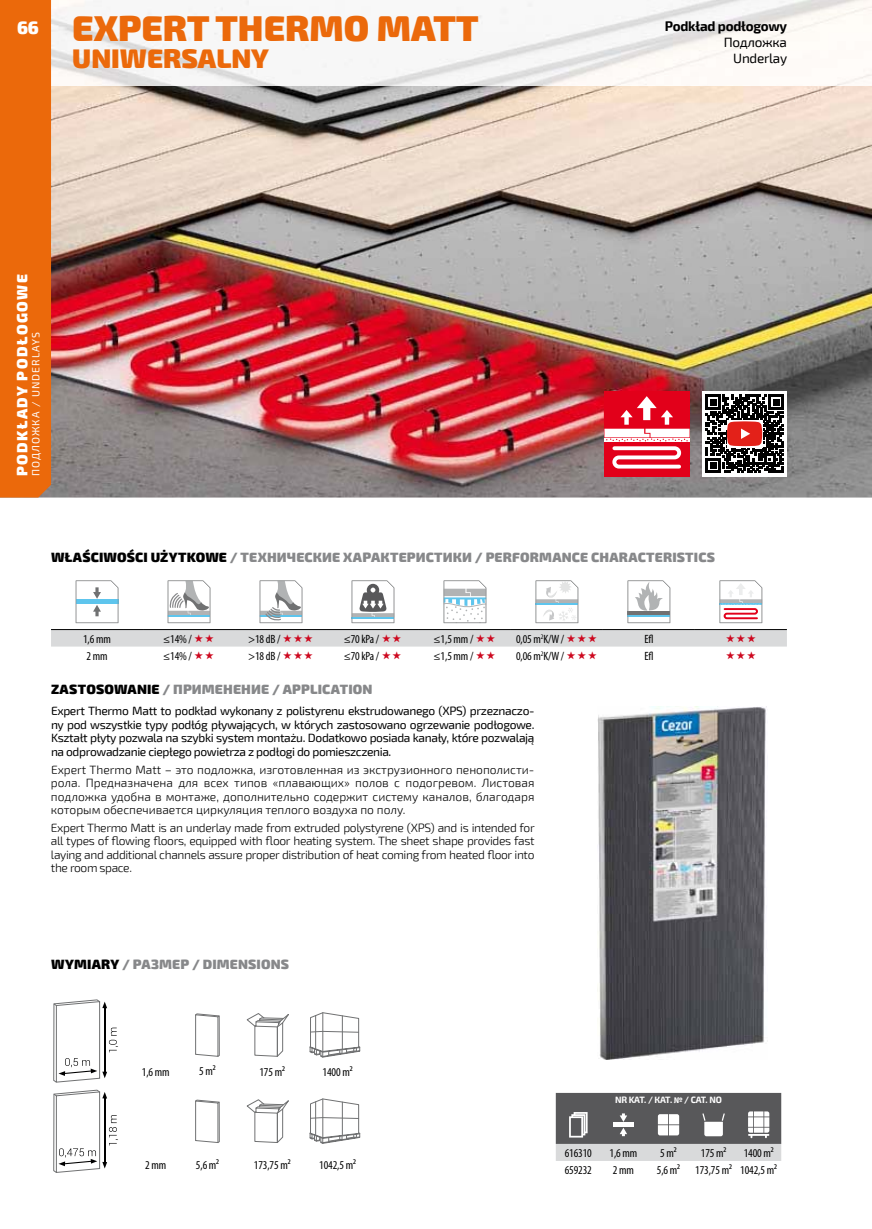
<style>
.page{position:relative;width:872px;height:1229px;background:#fff}
.page>*{position:absolute;margin:0;border:0;box-sizing:border-box;transform-origin:0 0}
.t1{font:900 36px "Exo 2";color:#eb690b}
.t2{font:900 27px "Exo 2";color:#eb690b}
.t3{font:900 18px "Exo 2";color:#fff}
.t4{font:900 15px "Exo 2";letter-spacing:.1em;color:#fff}
.t5{font:900 13.5px "Exo 2";letter-spacing:.01em;color:#87888a}
.t6{font:700 13.5px "Exo 2";letter-spacing:-.02em;color:#000}
.t7{font:13.5px/16.2px "Exo 2";letter-spacing:-.02em;color:#000;text-align:right}
.t8{font:300 12px/13.5px "Exo 2";letter-spacing:-.03em;color:#000;text-align:justify}
.t9{font:12px/13.5px "Exo 2";letter-spacing:-.03em;color:#000;text-align:justify}
.t10{font:condensed 12px "Myriad Pro";letter-spacing:-.01em;color:#000}
.t11{font:10.5px "Exo 2";letter-spacing:.1em;color:#fff}
.t12{font:700 9px "Exo 2";letter-spacing:-.02em;color:#fff}
.s1{color:#000}
.s2{font-family:"Source Sans Pro"}
</style>
<div class="page">
<img style="left:51px;top:85px;width:821px;height:412px">
<svg style="left:53px;top:999px;width:65px;height:84px"></svg>
<hr style="left:104px;top:1007px;width:1px;height:65px;background:#000">
<img style="left:597px;top:706px;width:170px;height:353px">
<svg style="left:309px;top:1012px;width:51px;height:45px"></svg>
<svg style="left:309px;top:1098px;width:51px;height:46px"></svg>
<svg style="left:246px;top:1013px;width:43px;height:44px"></svg>
<svg style="left:246px;top:1099px;width:43px;height:44px"></svg>
<svg style="left:195px;top:1013px;width:25px;height:44px"></svg>
<svg style="left:195px;top:1099px;width:25px;height:44px"></svg>
<svg style="left:53px;top:1089px;width:65px;height:84px"></svg>
<hr style="left:104px;top:1097px;width:1px;height:66px;background:#000">
<div style="left:702px;top:391px;width:85px;height:85px;background:#fff"></div>
<svg style="left:705px;top:395px;width:78px;height:78px"></svg>
<div style="left:604px;top:391px;width:85px;height:85px;background:#e2001a"></div>
<svg style="left:604px;top:396px;width:85px;height:73px"></svg>
<svg style="left:556px;top:1093px;width:225px;height:68px;background:#88898a"></svg>
<svg style="left:76px;top:580px;width:42px;height:43px"></svg>
<svg style="left:168px;top:580px;width:42px;height:43px"></svg>
<svg style="left:260px;top:580px;width:42px;height:43px"></svg>
<svg style="left:352px;top:580px;width:42px;height:43px"></svg>
<svg style="left:444px;top:580px;width:42px;height:43px"></svg>
<svg style="left:535px;top:580px;width:43px;height:43px"></svg>
<svg style="left:627px;top:580px;width:43px;height:43px"></svg>
<svg style="left:719px;top:580px;width:43px;height:43px"></svg>
<div style="left:0;top:0;width:51px;height:497px;background:#eb690b"></div>
<svg style="left:51px;top:629px;width:736px;height:18px;background:#cdcecf"></svg>
<h3 class="t3" style="left:17px;top:16px;width:23px">66</h3>
<h1 class="t1" style="left:72px;top:7px;width:408px">EXPERT THERMO MATT</h1>
<h2 class="t2" style="left:72px;top:42px;width:198px">UNIWERSALNY</h2>
<p class="t6" style="left:665px;top:18px;width:124px">Podkład podłogowy</p>
<p class="t7" style="left:723px;top:35px;width:65px">Подложка<br>Underlay</p>
<p class="t4" style="left:13px;top:476px;width:203px;rotate:-90deg">PODKŁADY PODŁOGOWE</p>
<p class="t11" style="left:30px;top:476px;width:146px;rotate:-90deg">ПОДЛОЖКА / UNDERLAYS</p>
<p class="t5" style="left:51px;top:549px;width:665px"><span class="s1">WŁAŚCIWOŚCI UŻYTKOWE</span> / ТЕХНИЧЕСКИЕ ХАРАКТЕРИСТИКИ / PERFORMANCE CHARACTERISTICS</p>
<p class="t10" style="left:83px;top:631px;width:29px">1,6 mm</p>
<p class="t10" style="left:163px;top:631px;width:30px">≤14% /</p>
<p class="t10" style="left:248px;top:631px;width:34px">&gt;18 dB /</p>
<p class="t10" style="left:344px;top:631px;width:37px">≤70 kPa /</p>
<p class="t10" style="left:433px;top:631px;width:41px">≤1,5 mm /</p>
<p class="t10" style="left:516px;top:631px;width:50px">0,05 m<sup>2</sup>K/W /</p>
<p class="t10" style="left:644px;top:631px;width:11px">Efl</p>
<p class="t10" style="left:86px;top:648px;width:23px">2 mm</p>
<p class="t10" style="left:163px;top:648px;width:30px">≤14% /</p>
<p class="t10" style="left:248px;top:648px;width:34px">&gt;18 dB /</p>
<p class="t10" style="left:344px;top:648px;width:37px">≤70 kPa /</p>
<p class="t10" style="left:433px;top:648px;width:41px">≤1,5 mm /</p>
<p class="t10" style="left:516px;top:648px;width:50px">0,06 m<sup>2</sup>K/W /</p>
<p class="t10" style="left:644px;top:648px;width:11px">Efl</p>
<p class="t5" style="left:51px;top:681px;width:323px"><span class="s1">ZASTOSOWANIE</span> / ПРИМЕНЕНИЕ / APPLICATION</p>
<p class="t9" style="left:51px;top:705px;width:485px">Expert Thermo Matt to podkład wykonany z polistyrenu ekstrudowanego (XPS) przeznaczo&shy;ny pod wszystkie typy podłóg pływających, w których zastosowano ogrzewanie podłogowe.<br>Kształt płyty pozwala na szybki system montażu. Dodatkowo posiada kanały, które pozwalają na odprowadzanie ciepłego powietrza z podłogi do pomieszczenia.</p>
<p class="t8" style="left:51px;top:763px;width:485px">Expert Thermo Matt – это подложка, изготовленная из экструзионного пенополисти&shy;рола. Предназначена для всех типов «плавающих» полов с подогревом. Листовая подложка удобна в монтаже, дополнительно содержит систему каналов, благодаря которым обеспечивается циркуляция теплого воздуха по полу.</p>
<p class="t8" style="left:51px;top:821px;width:485px">Expert Thermo Matt is an underlay made from extruded polystyrene (XPS) and is intended for all types of flowing floors, equipped with floor heating system. The sheet shape provides fast laying and additional channels assure proper distribution of heat coming from heated floor into the room space.</p>
<p class="t5" style="left:51px;top:956px;width:239px"><span class="s1">WYMIARY</span> / РАЗМЕР / DIMENSIONS</p>
<p class="t10" style="left:142px;top:1065px;width:29px">1,6 mm</p>
<p class="t10" style="left:199px;top:1064px;width:18px">5 m²</p>
<p class="t10" style="left:259px;top:1065px;width:27px">175 m²</p>
<p class="t10" style="left:322px;top:1065px;width:32px">1400 m²</p>
<p class="t12" style="left:615px;top:1094px;width:108px">NR KAT. / КАТ. <span class="s2">№</span> / CAT. NO</p>
<p class="t10" style="left:145px;top:1158px;width:23px">2 mm</p>
<p class="t10" style="left:196px;top:1158px;width:25px">5,6 m²</p>
<p class="t10" style="left:254px;top:1158px;width:38px">173,75 m²</p>
<p class="t10" style="left:319px;top:1158px;width:38px">1042,5 m²</p>
<p class="t10" style="left:565px;top:1146px;width:29px">616310</p>
<p class="t10" style="left:609px;top:1146px;width:29px">1,6 mm</p>
<p class="t10" style="left:660px;top:1146px;width:18px">5 m²</p>
<p class="t10" style="left:701px;top:1146px;width:27px">175 m²</p>
<p class="t10" style="left:743px;top:1146px;width:32px">1400 m²</p>
<p class="t10" style="left:565px;top:1163px;width:29px">659232</p>
<p class="t10" style="left:613px;top:1163px;width:23px">2 mm</p>
<p class="t10" style="left:657px;top:1163px;width:25px">5,6 m²</p>
<p class="t10" style="left:695px;top:1163px;width:83px">173,75 m² 1042,5 m²</p>
</div>
